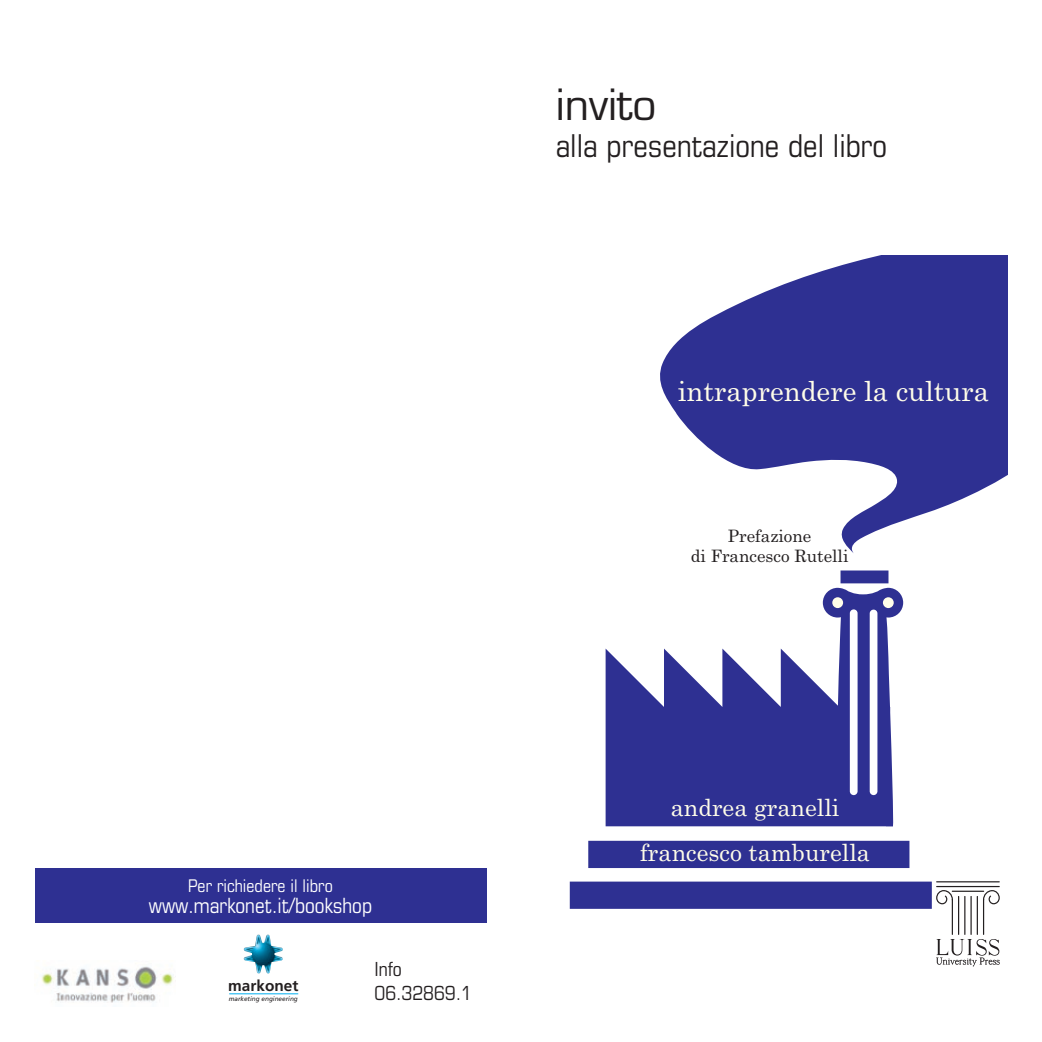
<style>
.page{position:relative;width:1042px;height:1042px;background:#fff}
.page>*{position:absolute;margin:0;border:0;box-sizing:border-box;transform-origin:0 0}
.t1{font:42px "Eurostile";color:#231f20}
.t2{font:condensed 31.5px "Eurostile";color:#231f20}
.t3{font:27.65px "Century Schoolbook";color:#fffde9}
.t4{font:23.62px/44.4px "Century Schoolbook";color:#fffde9;text-align:center}
.t5{font:condensed 21px "Eurostile";color:#fff}
.t6{font:condensed 19.43px/23.3px "Eurostile";color:#231f20}
.t7{font:condensed 17.5px "Eurostile";color:#fff}
.t8{font:16.97px/20.5px "Century Schoolbook";color:#231f20;text-align:center}
.t9{font:700 15.4px "Frutiger";color:#231f20}
.t10{font:italic 6.48px "Frutiger";color:#231f20}
</style>
<div class="page">
<img style="left:41px;top:966px;width:133px;height:37px">
<img style="left:244px;top:934px;width:39px;height:39px">
<hr style="left:229px;top:993px;width:69px;height:1px;background:#00aeef">
<div style="left:35px;top:868px;width:451px;height:54px;background:#2e3092"></div>
<svg style="left:660px;top:255px;width:347px;height:298px;fill:#2e3092"></svg>
<svg style="left:570px;top:570px;width:362px;height:339px;fill:#2e3092"></svg>
<div style="left:850px;top:609px;width:7px;height:186px;background:#fff;border-radius:4px"></div>
<div style="left:869px;top:609px;width:8px;height:186px;background:#fff;border-radius:4px"></div>
<div style="left:832px;top:597px;width:11px;height:11px;background:#fffde9;border-radius:50%"></div>
<div style="left:883px;top:597px;width:11px;height:11px;background:#fffde9;border-radius:50%"></div>
<hr style="left:983px;top:899px;width:1px;height:36px;background:#231f20">
<svg style="left:983px;top:890px;width:17px;height:14px"></svg>
<hr style="left:952px;top:899px;width:1px;height:36px;background:#231f20">
<svg style="left:936px;top:890px;width:17px;height:14px"></svg>
<hr style="left:976px;top:896px;width:2px;height:39px;background:#231f20">
<hr style="left:970px;top:896px;width:1px;height:39px;background:#231f20">
<hr style="left:964px;top:896px;width:1px;height:39px;background:#231f20">
<hr style="left:958px;top:896px;width:1px;height:39px;background:#231f20">
<hr style="left:936px;top:881px;width:64px;height:1px;background:#231f20">
<hr style="left:936px;top:886px;width:64px;height:1px;background:#231f20">
<hr style="left:952px;top:890px;width:32px;height:2px;background:#231f20">
<svg style="left:936px;top:939px;width:63px;height:27px"></svg>
<h1 class="t1" style="left:556px;top:79px;width:102px">invito</h1>
<h2 class="t2" style="left:556px;top:127px;width:333px">alla presentazione del libro</h2>
<p class="t3" style="left:678px;top:373px;width:313px">intraprendere la cultura</p>
<p class="t8" style="left:691px;top:525px;width:159px">Prefazione<br>di Francesco Rutelli</p>
<p class="t7" style="left:188px;top:875px;width:146px">Per richiedere il libro</p>
<p class="t5" style="left:149px;top:893px;width:225px">www.markonet.it/bookshop</p>
<p class="t9" style="left:228px;top:976px;width:72px">markonet</p>
<p class="t10" style="left:229px;top:994px;width:71px">marketing engineering</p>
<p class="t6" style="left:375px;top:957px;width:99px">Info<br>06.32869.1</p>
<p class="t4" style="left:640px;top:785px;width:231px">andrea granelli francesco tamburella</p>
</div>
